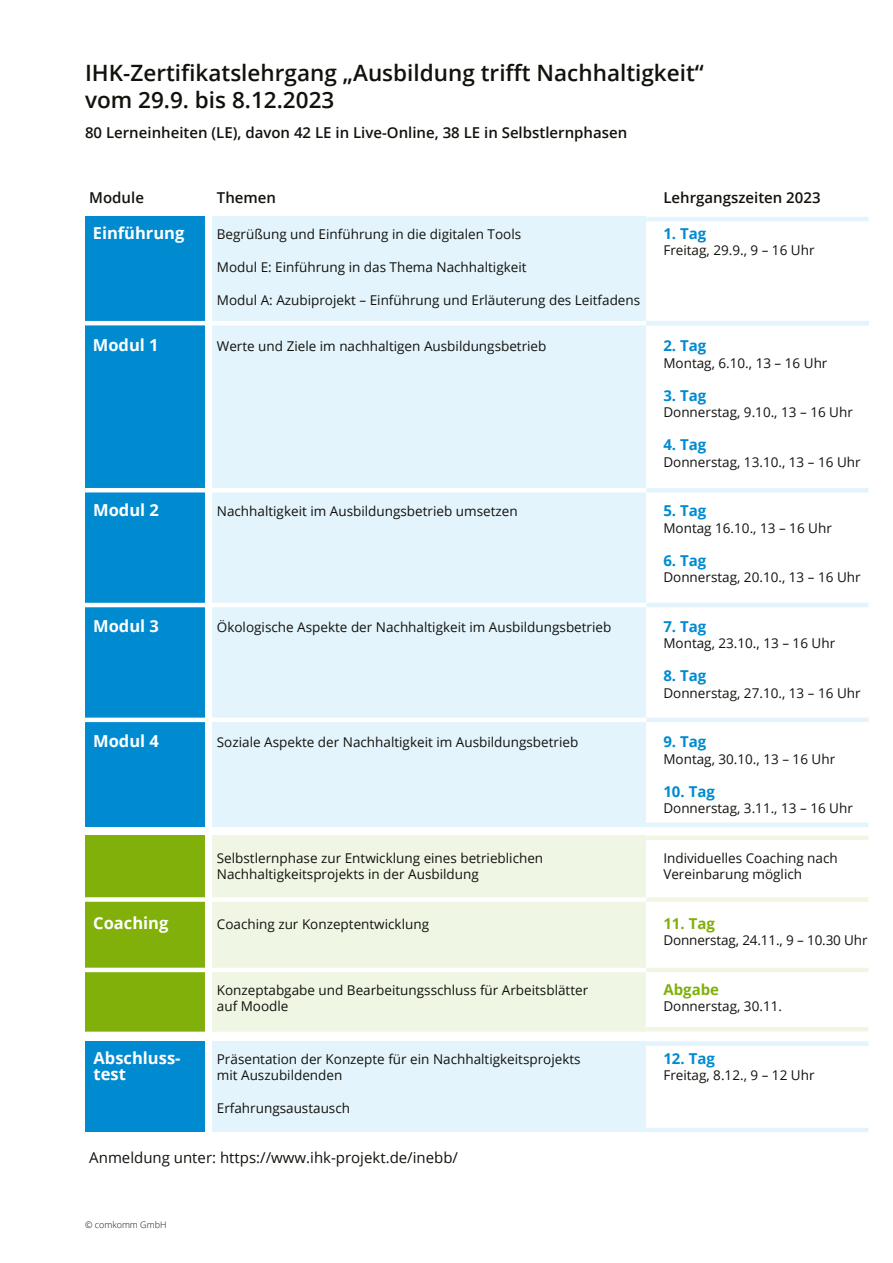
<style>
.page{position:relative;width:893px;height:1263px;background:#fff}
.page>*{position:absolute;margin:0;border:0;box-sizing:border-box;transform-origin:0 0}
.t1{font:600 22.5px/27px "Open Sans";color:#12120d}
.t2{font:700 16.5px "Open Sans";color:#fff}
.t3{font:600 15px "Open Sans";color:#12120d}
.t4{font:700 15px "Open Sans";color:#008bd1}
.t5{font:15px "Open Sans";color:#12120d}
.t6{font:700 15px "Open Sans";color:#80b009}
.t7{font:13.5px "Open Sans";color:#12120d}
.t8{font:300 9px "Open Sans";color:#12120d}
</style>
<div class="page">
<div style="left:85px;top:217px;width:119px;height:610px;background:#008bd1"></div>
<div style="left:85px;top:836px;width:119px;height:196px;background:#80b009"></div>
<div style="left:213px;top:217px;width:433px;height:610px;background:#e3f4fd"></div>
<div style="left:213px;top:836px;width:433px;height:196px;background:#f0f6e4"></div>
<div style="left:85px;top:1041px;width:119px;height:91px;background:#008bd1"></div>
<div style="left:213px;top:1041px;width:433px;height:91px;background:#e3f4fd"></div>
<hr style="left:85px;top:321px;width:561px;height:4px;background:#fff">
<hr style="left:646px;top:321px;width:222px;height:4px;background:#e3f4fd">
<hr style="left:85px;top:488px;width:561px;height:4px;background:#fff">
<hr style="left:646px;top:488px;width:222px;height:4px;background:#e3f4fd">
<hr style="left:85px;top:603px;width:561px;height:4px;background:#fff">
<hr style="left:646px;top:603px;width:222px;height:4px;background:#e3f4fd">
<hr style="left:85px;top:718px;width:561px;height:4px;background:#fff">
<hr style="left:646px;top:718px;width:222px;height:4px;background:#e3f4fd">
<hr style="left:646px;top:823px;width:222px;height:4px;background:#e3f4fd">
<div style="left:85px;top:897px;width:561px;height:5px;background:#fff"></div>
<div style="left:646px;top:897px;width:222px;height:5px;background:#f0f6e4"></div>
<hr style="left:85px;top:968px;width:561px;height:4px;background:#fff">
<hr style="left:646px;top:968px;width:222px;height:4px;background:#f0f6e4">
<hr style="left:646px;top:1027px;width:222px;height:4px;background:#f0f6e4">
<hr style="left:646px;top:217px;width:222px;height:4px;background:#e3f4fd">
<hr style="left:646px;top:1128px;width:222px;height:4px;background:#e3f4fd">
<hr style="left:646px;top:836px;width:222px;height:4px;background:#f0f6e4">
<div style="left:646px;top:1041px;width:222px;height:5px;background:#e3f4fd"></div>
<h1 class="t1" style="left:85px;top:59px;width:620px">IHK-Zertifikatslehrgang „Ausbildung trifft Nachhaltigkeit“ vom 29.9. bis 8.12.2023</h1>
<p class="t3" style="left:85px;top:122px;width:544px">80 Lerneinheiten (LE), davon 42 LE in Live-Online, 38 LE in Selbstlernphasen</p>
<p class="t3" style="left:89px;top:187px;width:56px">Module</p>
<p class="t3" style="left:217px;top:187px;width:61px">Themen</p>
<p class="t3" style="left:663px;top:187px;width:159px">Lehrgangszeiten 2023</p>
<p class="t2" style="left:93px;top:221px;width:93px">Einführung</p>
<p class="t7" style="left:217px;top:225px;width:306px">Begrüßung und Einführung in die digitalen Tools</p>
<p class="t4" style="left:663px;top:223px;width:44px">1. Tag</p>
<p class="t7" style="left:663px;top:241px;width:153px">Freitag, 29.9., 9 – 16 Uhr</p>
<p class="t7" style="left:217px;top:258px;width:311px">Modul E: Einführung in das Thema Nachhaltigkeit</p>
<p class="t7" style="left:217px;top:291px;width:425px">Modul A: Azubiprojekt – Einführung und Erläuterung des Leitfadens</p>
<p class="t2" style="left:93px;top:334px;width:67px">Modul 1</p>
<p class="t7" style="left:217px;top:337px;width:331px">Werte und Ziele im nachhaltigen Ausbildungsbetrieb</p>
<p class="t4" style="left:663px;top:335px;width:44px">2. Tag</p>
<p class="t7" style="left:663px;top:354px;width:166px">Montag, 6.10., 13 – 16 Uhr</p>
<p class="t4" style="left:663px;top:385px;width:44px">3. Tag</p>
<p class="t7" style="left:663px;top:403px;width:191px">Donnerstag, 9.10., 13 – 16 Uhr</p>
<p class="t4" style="left:663px;top:434px;width:44px">4. Tag</p>
<p class="t7" style="left:663px;top:453px;width:199px">Donnerstag, 13.10., 13 – 16 Uhr</p>
<p class="t2" style="left:93px;top:499px;width:67px">Modul 2</p>
<p class="t7" style="left:217px;top:502px;width:302px">Nachhaltigkeit im Ausbildungsbetrieb umsetzen</p>
<p class="t4" style="left:663px;top:500px;width:44px">5. Tag</p>
<p class="t7" style="left:663px;top:519px;width:170px">Montag 16.10., 13 – 16 Uhr</p>
<p class="t4" style="left:663px;top:550px;width:44px">6. Tag</p>
<p class="t7" style="left:663px;top:568px;width:199px">Donnerstag, 20.10., 13 – 16 Uhr</p>
<p class="t2" style="left:93px;top:614px;width:67px">Modul 3</p>
<p class="t7" style="left:217px;top:618px;width:396px">Ökologische Aspekte der Nachhaltigkeit im Ausbildungsbetrieb</p>
<p class="t4" style="left:663px;top:616px;width:44px">7. Tag</p>
<p class="t7" style="left:663px;top:634px;width:173px">Montag, 23.10., 13 – 16 Uhr</p>
<p class="t4" style="left:663px;top:665px;width:44px">8. Tag</p>
<p class="t7" style="left:663px;top:684px;width:199px">Donnerstag, 27.10., 13 – 16 Uhr</p>
<p class="t2" style="left:93px;top:730px;width:67px">Modul 4</p>
<p class="t7" style="left:217px;top:733px;width:363px">Soziale Aspekte der Nachhaltigkeit im Ausbildungsbetrieb</p>
<p class="t4" style="left:663px;top:731px;width:44px">9. Tag</p>
<p class="t7" style="left:663px;top:750px;width:173px">Montag, 30.10., 13 – 16 Uhr</p>
<p class="t4" style="left:663px;top:781px;width:53px">10. Tag</p>
<p class="t7" style="left:663px;top:799px;width:191px">Donnerstag, 3.11., 13 – 16 Uhr</p>
<p class="t7" style="left:217px;top:849px;width:328px">Selbstlernphase zur Entwicklung eines betrieblichen</p>
<p class="t7" style="left:663px;top:849px;width:176px">Individuelles Coaching nach</p>
<p class="t7" style="left:217px;top:865px;width:263px">Nachhaltigkeitsprojekts in der Ausbildung</p>
<p class="t7" style="left:663px;top:865px;width:140px">Vereinbarung möglich</p>
<p class="t2" style="left:93px;top:911px;width:77px">Coaching</p>
<p class="t7" style="left:217px;top:915px;width:214px">Coaching zur Konzeptentwicklung</p>
<p class="t6" style="left:663px;top:913px;width:53px">11. Tag</p>
<p class="t7" style="left:663px;top:931px;width:206px">Donnerstag, 24.11., 9 – 10.30 Uhr</p>
<p class="t7" style="left:217px;top:981px;width:373px">Konzeptabgabe und Bearbeitungsschluss für Arbeitsblätter</p>
<p class="t6" style="left:663px;top:979px;width:57px">Abgabe</p>
<p class="t7" style="left:217px;top:997px;width:73px">auf Moodle</p>
<p class="t7" style="left:663px;top:997px;width:120px">Donnerstag, 30.11.</p>
<p class="t2" style="left:94px;top:1046px;width:88px">Abschluss-</p>
<p class="t7" style="left:217px;top:1050px;width:365px">Präsentation der Konzepte für ein Nachhaltigkeitsprojekts</p>
<p class="t4" style="left:663px;top:1048px;width:53px">12. Tag</p>
<p class="t2" style="left:94px;top:1063px;width:34px">test</p>
<p class="t7" style="left:217px;top:1066px;width:127px">mit Auszubildenden</p>
<p class="t7" style="left:663px;top:1066px;width:153px">Freitag, 8.12., 9 – 12 Uhr</p>
<p class="t7" style="left:217px;top:1099px;width:135px">Erfahrungsaustausch</p>
<p class="t5" style="left:89px;top:1147px;width:370px">Anmeldung unter: https://www.ihk-projekt.de/inebb/</p>
<p class="t8" style="left:85px;top:1218px;width:83px">© comkomm GmbH</p>
</div>
